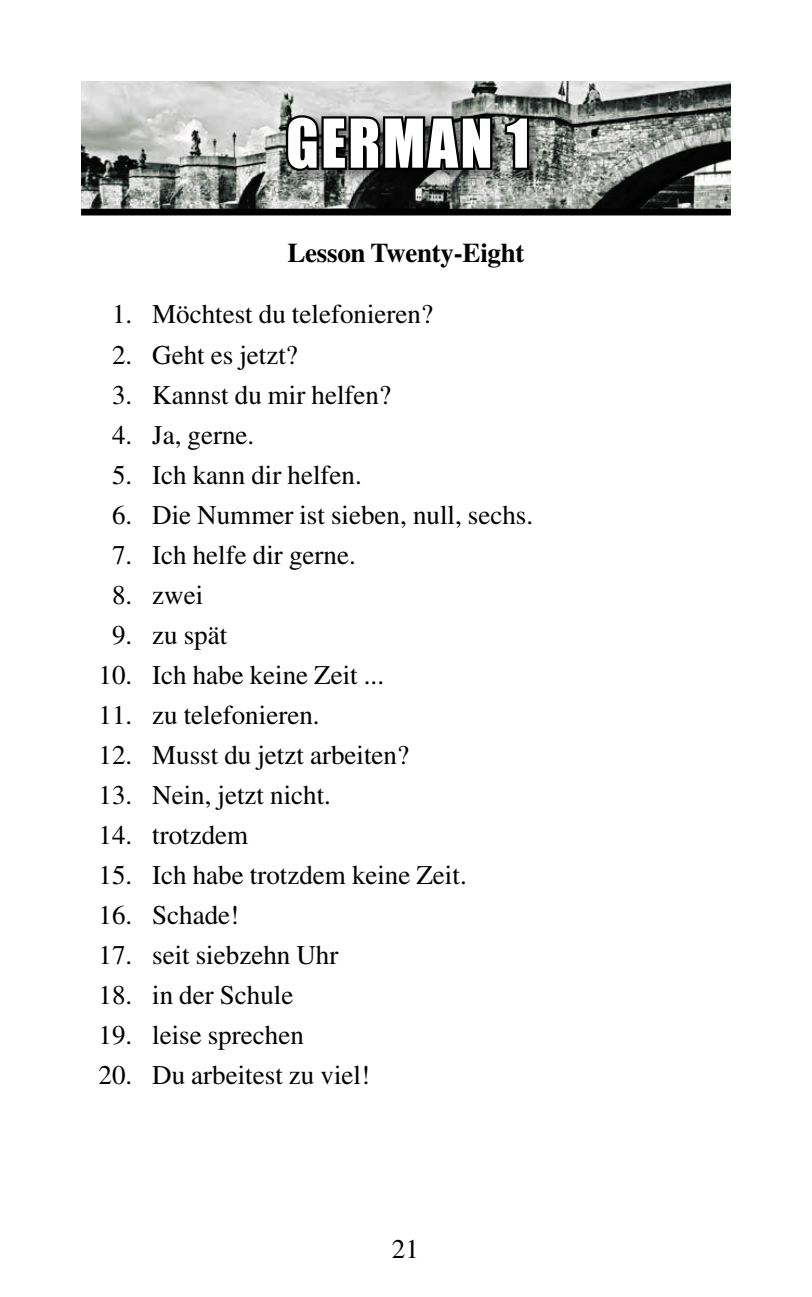
<style>
.page{position:relative;width:812px;height:1297px;background:#fff}
.page>*{position:absolute;margin:0;border:0;box-sizing:border-box;transform-origin:0 0}
.t1{font:62.1px "Impact";letter-spacing:.04em;color:#fff;scale:.96 1}
.t2{font:27px/40.1px "Times";color:#000;text-align:center}
.t3{font:700 27px "Times";letter-spacing:-.01em;color:#000}
</style>
<div class="page">
<img style="left:81px;top:81px;width:649px;height:128px">
<div style="left:280px;top:109px;width:265px;height:77px;background:#000;opacity:.55"></div>
<svg style="left:283px;top:81px;width:211px;height:95px;background:#666766"></svg>
<svg style="left:502px;top:112px;width:29px;height:60px;background:#505250"></svg>
<div style="left:81px;top:209px;width:649px;height:6px;background:#000"></div>
<h1 class="t1" style="left:286px;top:95px;width:255px">GERMAN 1</h1>
<p class="t2" style="left:98px;top:294px;width:35px">1.<br>2.<br>3.<br>4.<br>5.<br>6.<br>7.<br>8.<br>9.<br>10.<br>11.<br>12.<br>13.<br>14.<br>15.<br>16.<br>17.<br>18.<br>19.<br>20.</p>
<p class="t3" style="left:287px;top:236px;width:238px">Lesson Twenty-Eight</p>
<p class="t2" style="left:152px;top:294px;width:382px;text-align:left">Möchtest du telefonieren?<br>Geht es jetzt?<br>Kannst du mir helfen?<br>Ja, gerne.<br>Ich kann dir helfen.<br>Die Nummer ist sieben, null, sechs.<br>Ich helfe dir gerne.<br>zwei<br>zu spät<br>Ich habe keine Zeit ...<br>zu telefonieren.<br>Musst du jetzt arbeiten?<br>Nein, jetzt nicht.<br>trotzdem<br>Ich habe trotzdem keine Zeit.<br>Schade!<br>seit siebzehn Uhr<br>in der Schule<br>leise sprechen<br>Du arbeitest zu viel!</p>
<p class="t2" style="left:392px;top:1228px;width:28px">21</p>
</div>
